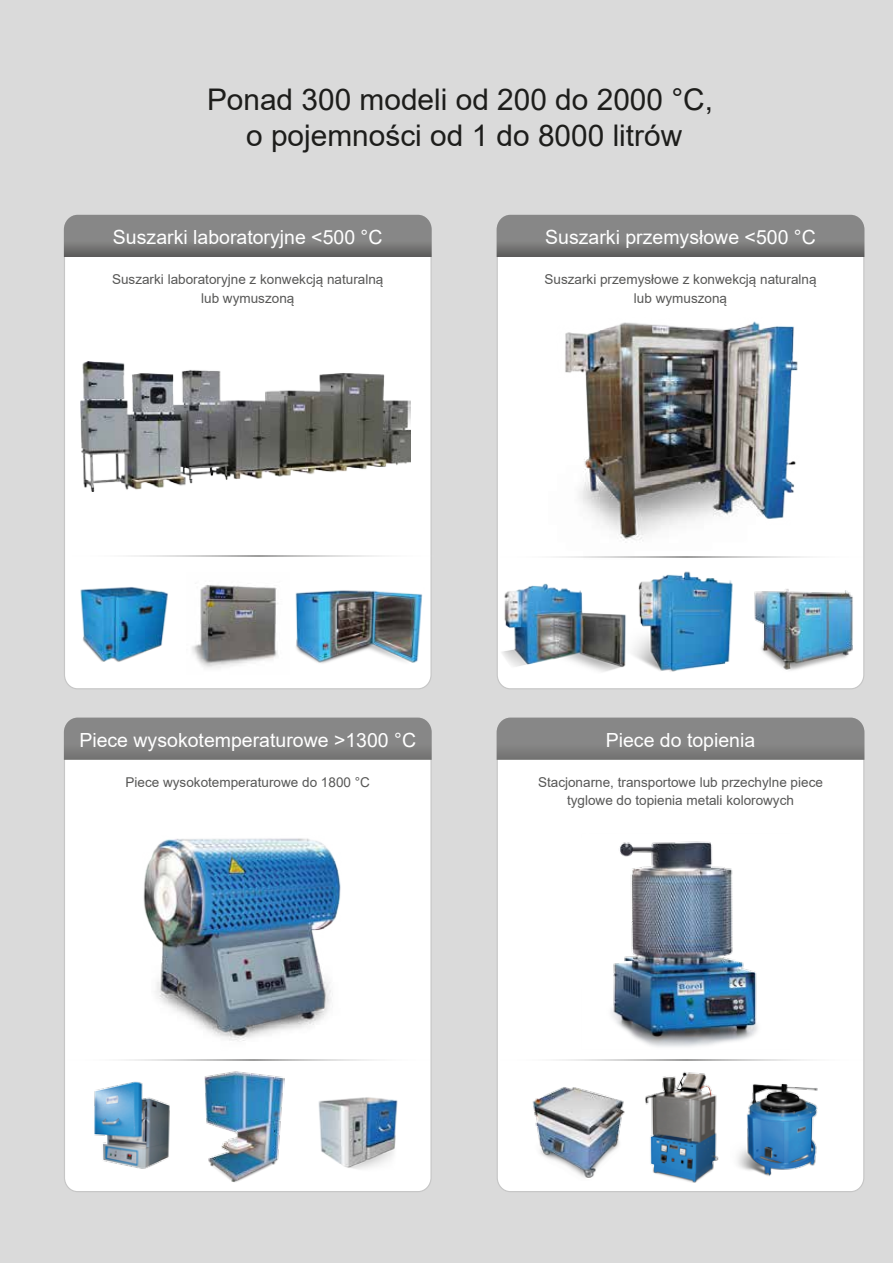
<style>
.page{position:relative;width:893px;height:1263px;background:#dadada}
.page>*{position:absolute;margin:0;border:0;box-sizing:border-box;transform-origin:0 0}
.t1{font:29.85px/35.8px "Arial";color:#1d1d1b;text-align:center}
.t2{font:19.5px "Arial";color:#fff}
.t3{font:13.5px/18.8px "Arial";color:#575756;text-align:center}
</style>
<div class="page">
<div style="left:64px;top:257px;width:368px;height:432px;background:#fff"></div>
<svg style="left:64px;top:215px;width:368px;height:42px;background:#7e7e7e"></svg>
<img style="left:289px;top:586px;width:136px;height:81px">
<div style="left:497px;top:257px;width:367px;height:432px;background:#fff"></div>
<hr style="left:497px;top:556px;width:367px;height:1px;background:#fdfdfd">
<svg style="left:497px;top:215px;width:367px;height:42px;background:#7e7e7e"></svg>
<img style="left:549px;top:292px;width:267px;height:267px">
<img style="left:751px;top:587px;width:106px;height:86px">
<img style="left:616px;top:566px;width:120px;height:109px">
<div style="left:497px;top:760px;width:367px;height:432px;background:#fff"></div>
<svg style="left:497px;top:718px;width:367px;height:42px;background:#838383"></svg>
<img style="left:581px;top:834px;width:208px;height:215px">
<img style="left:730px;top:1071px;width:92px;height:115px">
<img style="left:643px;top:1066px;width:78px;height:119px">
<svg style="left:497px;top:1059px;width:367px;height:1px"></svg>
<div style="left:64px;top:760px;width:368px;height:432px;background:#fff"></div>
<svg style="left:64px;top:718px;width:368px;height:42px;background:#838383"></svg>
<svg style="left:64px;top:1059px;width:368px;height:1px"></svg>
<img style="left:316px;top:1094px;width:84px;height:82px">
<img style="left:92px;top:1080px;width:79px;height:91px">
<img style="left:126px;top:818px;width:236px;height:236px">
<svg style="left:69px;top:556px;width:363px;height:1px"></svg>
<img style="left:81px;top:362px;width:329px;height:129px">
<img style="left:187px;top:573px;width:102px;height:102px">
<img style="left:499px;top:576px;width:132px;height:100px">
<img style="left:204px;top:1067px;width:81px;height:116px">
<img style="left:530px;top:1083px;width:97px;height:98px">
<img style="left:76px;top:583px;width:96px;height:82px">
<h1 class="t1" style="left:207px;top:82px;width:508px">Ponad 300 modeli od 200 do 2000 °C, o pojemności od 1 do 8000 litrów</h1>
<h2 class="t2" style="left:113px;top:224px;width:271px">Suszarki laboratoryjne &lt;500 °C</h2>
<p class="t3" style="left:112px;top:270px;width:273px">Suszarki laboratoryjne z konwekcją naturalną lub wymuszoną</p>
<p class="t3" style="left:544px;top:270px;width:274px">Suszarki przemysłowe z konwekcją naturalną lub wymuszoną</p>
<h2 class="t2" style="left:545px;top:224px;width:272px">Suszarki przemysłowe &lt;500 °C</h2>
<h2 class="t2" style="left:79px;top:726px;width:338px">Piece wysokotemperaturowe &gt;1300 °C</h2>
<p class="t3" style="left:126px;top:772px;width:246px">Piece wysokotemperaturowe do 1800 °C</p>
<h2 class="t2" style="left:606px;top:726px;width:151px">Piece do topienia</h2>
<p class="t3" style="left:538px;top:772px;width:286px">Stacjonarne, transportowe lub przechylne piece tyglowe do topienia metali kolorowych</p>
</div>
